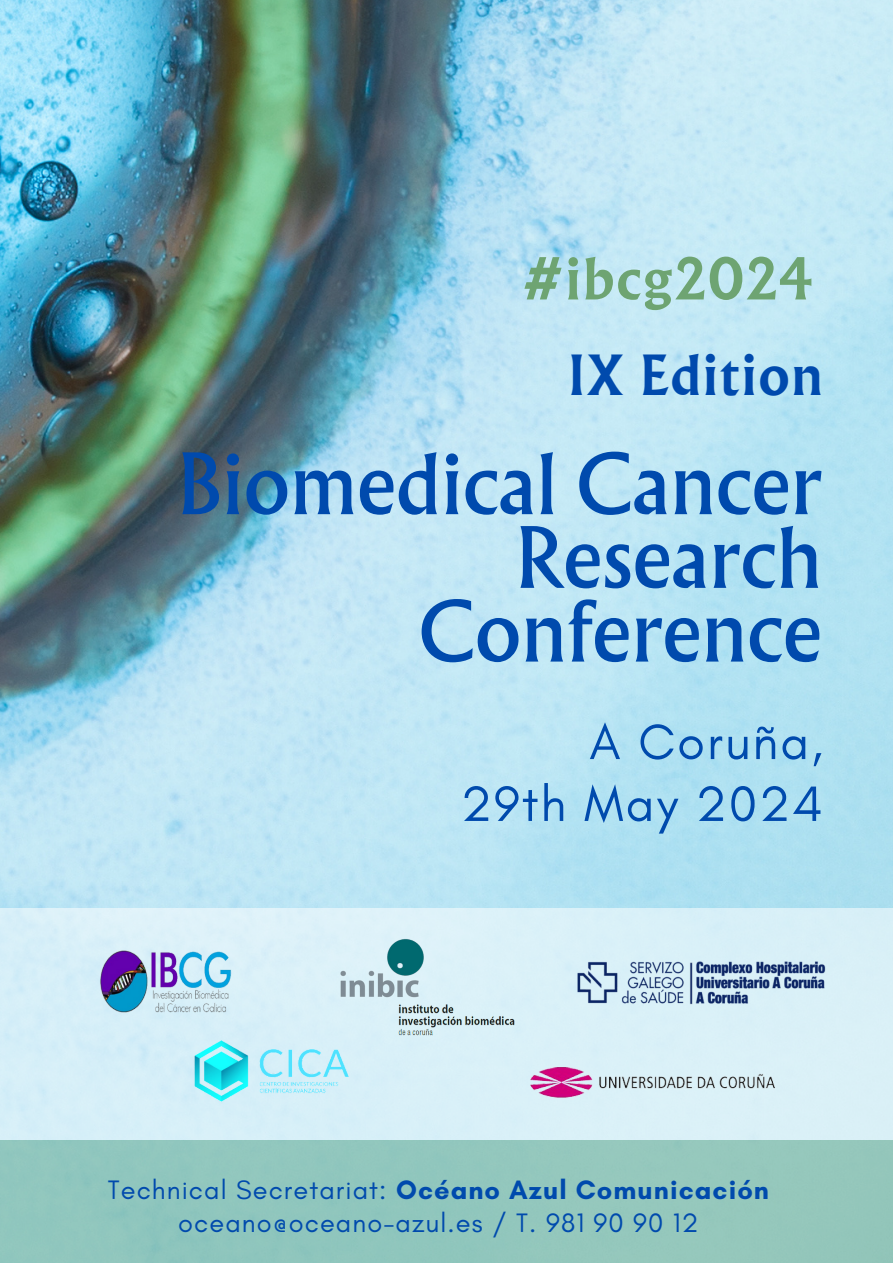
<style>
.page{position:relative;width:893px;height:1263px;background:#fff}
.page>*{position:absolute;margin:0;border:0;box-sizing:border-box;transform-origin:0 0}
.t1{font:75.45px/73.7px "Albertus Nova";color:#004aad;text-align:right}
.t2{font:700 51.68px "Albertus Nova";letter-spacing:.04em;color:#6ea472}
.t3{font:50.55px/61.9px "Glacial Indifference";letter-spacing:.04em;color:#004aad;text-align:right}
.t4{font:700 49.8px "Albertus Nova";letter-spacing:.04em;color:#004aad}
.t5{font:700 27.15px "Glacial Indifference";letter-spacing:.04em;color:#004aad}
.t6{font:27.15px "Glacial Indifference";letter-spacing:.04em;color:#004aad}
.s1{font-weight:400}
</style>
<div class="page">
<img style="left:0;top:0;width:893px;height:908px">
<div style="left:0;top:1140px;width:893px;height:123px;background:#92c6bd"></div>
<div style="left:0;top:908px;width:893px;height:232px;background:#d9f0f8"></div>
<img style="left:340px;top:939px;width:175px;height:97px">
<img style="left:90px;top:950px;width:142px;height:63px">
<img style="left:178px;top:1007px;width:188px;height:95px">
<img style="left:530px;top:1067px;width:245px;height:31px">
<img style="left:577px;top:961px;width:249px;height:44px">
<p class="t2" style="left:522px;top:242px;width:291px">#ibcg2024</p>
<p class="t4" style="left:568px;top:340px;width:256px">IX Edition</p>
<h2 class="t1" style="left:178px;top:448px;width:646px">Biomedical Cancer<br>Research<br>Conference</h2>
<p class="t3" style="left:461px;top:710px;width:363px">A Coruña,<br>29th May 2024</p>
<p class="t5" style="left:108px;top:1173px;width:663px"><span class="s1">Technical Secretariat:</span> Océano Azul Comunicación</p>
<p class="t6" style="left:178px;top:1206px;width:522px">oceano@oceano-azul.es / T. 981 90 90 12</p>
</div>
